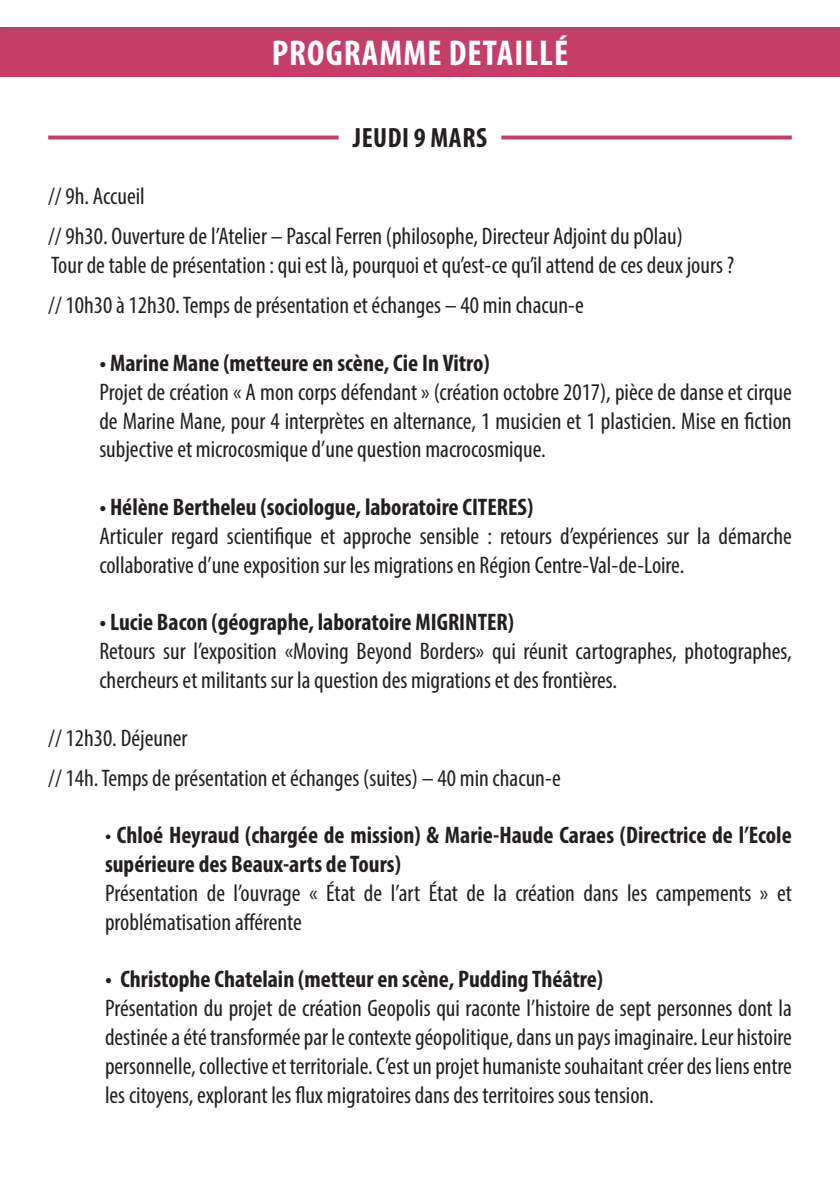
<style>
.page{position:relative;width:840px;height:1191px;background:#fff}
.page>*{position:absolute;margin:0;border:0;box-sizing:border-box;transform-origin:0 0}
.t1{font:700 condensed 36px "Myriad Pro";color:#fff}
.t2{font:700 condensed 28px "Myriad Pro";letter-spacing:.02em;color:#231f20}
.t3{font:condensed 24px/28.8px "Myriad Pro";color:#231f20}
.t4{font:700 condensed 24px/28.8px "Myriad Pro";color:#231f20}
.s1{font-weight:400}
</style>
<div class="page">
<div style="left:0;top:27px;width:839px;height:50px;background:#c33f69"></div>
<svg style="left:48px;top:135px;width:290px;height:4px"></svg>
<svg style="left:501px;top:135px;width:290px;height:4px"></svg>
<h1 class="t1" style="left:271px;top:31px;width:92px">PROGRAMME</h1>
<h1 class="t1" style="left:448px;top:31px;width:34px">DETAILL</h1>
<h1 class="t1" style="left:553px;top:31px;width:16px">é</h1>
<p class="t2" style="left:352px;top:120px;width:136px">Jeudi 9 mars</p>
<p class="t3" style="left:48px;top:176px;width:635px;line-height:40.2px">// 9h. Accueil<br>// 9h30. Ouverture de l’Atelier – Pascal Ferren (philosophe, Directeur Adjoint du pOlau)</p>
<p class="t3" style="left:48px;top:245px;width:687px;line-height:40.2px">Tour de table de présentation : qui est là, pourquoi et qu’est-ce qu’il attend de ces deux jours ? // 10h30 à 12h30. Temps de présentation et échanges – 40 min chacun-e</p>
<p class="t4" style="left:99px;top:348px;width:391px">• Marine Mane (metteure en scène, Cie In Vitro)</p>
<p class="t3" style="left:99px;top:377px;width:693px;text-align:justify">Projet de création « A mon corps défendant » (création octobre 2017), pièce de danse et cirque de Marine Mane, pour 4 interprètes en alternance, 1 musicien et 1 plasticien. Mise en fiction subjective et microcosmique d’une question macrocosmique.</p>
<p class="t4" style="left:99px;top:492px;width:435px">• Hélène Bertheleu (sociologue, laboratoire CITERES)</p>
<p class="t3" style="left:99px;top:521px;width:693px">Articuler regard scientifique et approche sensible : retours d’expériences sur la démarche collaborative d’une exposition sur les migrations en Région Centre-Val-de-Loire.</p>
<p class="t4" style="left:99px;top:607px;width:416px">• Lucie Bacon (géographe, laboratoire MIGRINTER)</p>
<p class="t3" style="left:99px;top:636px;width:693px">Retours sur l’exposition «Moving Beyond Borders» qui réunit cartographes, photographes, chercheurs et militants sur la question des migrations et des frontières.</p>
<p class="t3" style="left:48px;top:717px;width:514px;line-height:40.2px">// 12h30. Déjeuner<br>// 14h. Temps de présentation et échanges (suites) – 40 min chacun-e</p>
<p class="t4" style="left:105px;top:820px;width:687px"><span class="s1">•</span> Chloé Heyraud (chargée de mission) &amp; Marie-Haude Caraes (Directrice de l’Ecole supérieure des Beaux-arts de Tours)</p>
<p class="t3" style="left:105px;top:878px;width:688px">Présentation de l’ouvrage « État de l’art État de la création dans les campements » et problématisation afférente</p>
<p class="t4" style="left:105px;top:964px;width:499px">• Christophe Chatelain (metteur en scène, Pudding Théâtre)</p>
<p class="t3" style="left:105px;top:993px;width:688px;text-align:justify">Présentation du projet de création Geopolis qui raconte l’histoire de sept personnes dont la destinée a été transformée par le contexte géopolitique, dans un pays imaginaire. Leur histoire personnelle, collective et territoriale. C’est un projet humaniste souhaitant créer des liens entre les citoyens, explorant les flux migratoires dans des territoires sous tension.</p>
</div>
